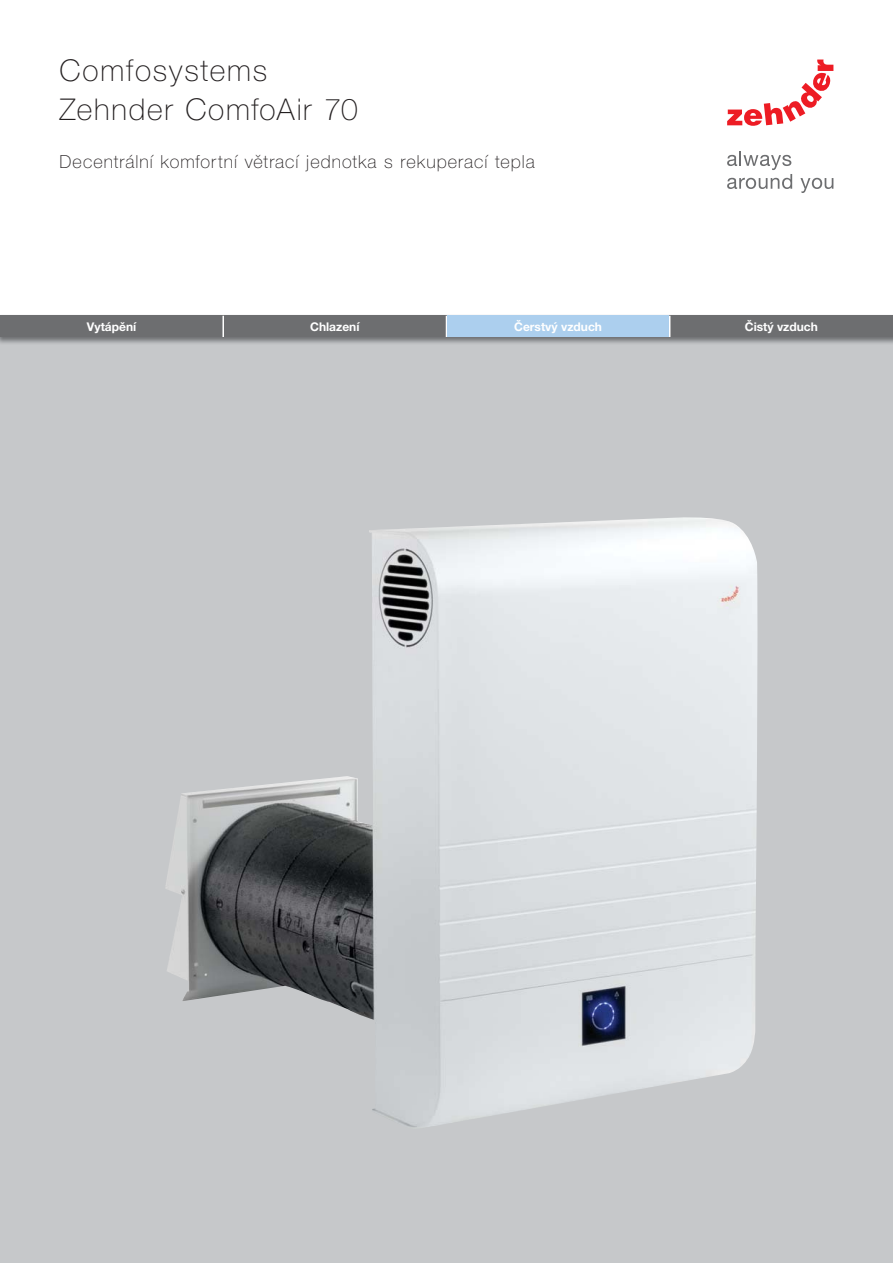
<style>
.page{position:relative;width:893px;height:1263px;background:#fff}
.page>*{position:absolute;margin:0;border:0;box-sizing:border-box;transform-origin:0 0}
.t1{font:100 30px/39px "Helvetica Neue LTW1 G";letter-spacing:.06em;color:#231f20}
.t2{font:100 18px "Helvetica Neue LTW1 G";letter-spacing:.055em;color:#231f20}
.t3{font:700 12px "Helvetica Neue LT Pro";color:#fff}
</style>
<div class="page">
<div style="left:0;top:324px;width:893px;height:939px;background:#c6c8ca"></div>
<img style="left:165px;top:517px;width:593px;height:610px">
<img style="left:0;top:315px;width:893px;height:1px">
<div style="left:0;top:316px;width:223px;height:21px;background:#6d6e70"></div>
<div style="left:223px;top:316px;width:223px;height:21px;background:#6d6e70"></div>
<hr style="left:222px;top:316px;width:2px;height:21px;background:#fff">
<div style="left:670px;top:316px;width:223px;height:21px;background:#6d6e70"></div>
<svg style="left:727px;top:60px;width:106px;height:66px"></svg>
<svg style="left:727px;top:151px;width:65px;height:38px"></svg>
<svg style="left:800px;top:178px;width:33px;height:15px"></svg>
<svg style="left:669px;top:324px;width:1px;height:13px"></svg>
<svg style="left:446px;top:324px;width:1px;height:13px"></svg>
<div style="left:447px;top:316px;width:222px;height:21px;background:#accfee"></div>
<h1 class="t1" style="left:60px;top:54px;width:300px">Comfosystems<br>Zehnder ComfoAir 70</h1>
<p class="t2" style="left:60px;top:155px;width:477px">Decentrální komfortní větrací jednotka s rekuperací tepla</p>
<p class="t3" style="left:87px;top:322px;width:51px">Vytápění</p>
<p class="t3" style="left:310px;top:322px;width:51px">Chlazení</p>
<p class="t3" style="left:514px;top:322px;width:89px">Čerstvý vzduch</p>
<p class="t3" style="left:745px;top:322px;width:75px">Čistý vzduch</p>
</div>
